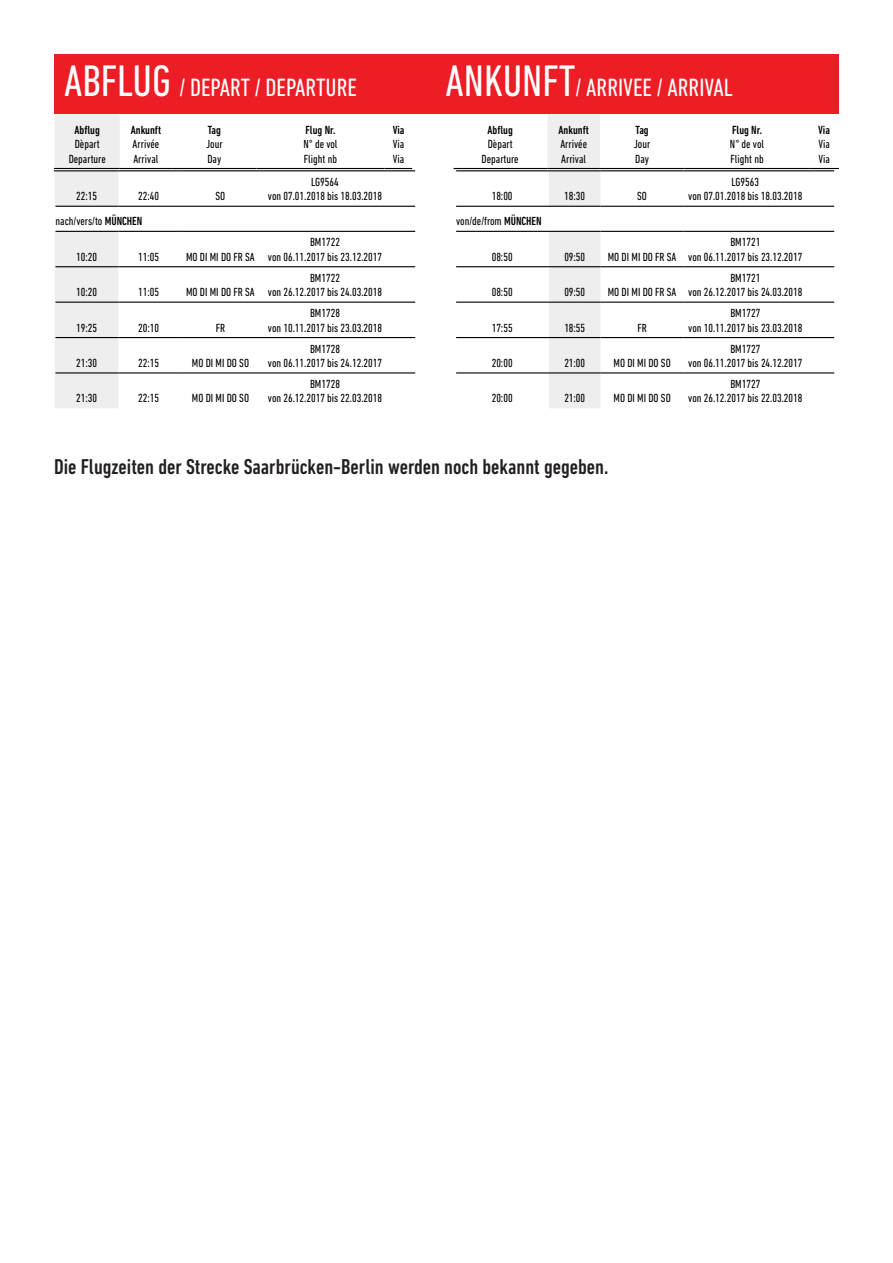
<style>
.page{position:relative;width:893px;height:1263px;background:#fff}
.page>*{position:absolute;margin:0;border:0;box-sizing:border-box;transform-origin:0 0}
.t1{font:condensed 25.5px "DIN Next LT Pro";color:#fff}
.t2{font:500 condensed 21.9px "DIN Next LT Pro";color:#231f20}
.t3{font:condensed 12px/14.4px "DIN Next LT Pro";color:#000001;text-align:center}
.t4{font:500 condensed 12px "DIN Next LT Pro";color:#000001}
.s1{font-size:45px}
.s2{font-weight:500}
</style>
<div class="page">
<div style="left:54px;top:54px;width:785px;height:60px;background:#ec1d25"></div>
<hr style="left:54px;top:168px;width:66px;height:1px;background:#000001">
<hr style="left:600px;top:168px;width:84px;height:1px;background:#000001">
<hr style="left:684px;top:168px;width:126px;height:1px;background:#000001">
<svg style="left:55px;top:171px;width:546px;height:237px"></svg>
<hr style="left:56px;top:206px;width:63px;height:1px;background:#000001">
<hr style="left:119px;top:206px;width:60px;height:1px;background:#000001">
<hr style="left:179px;top:206px;width:83px;height:1px;background:#000001">
<hr style="left:262px;top:206px;width:126px;height:1px;background:#000001">
<svg style="left:388px;top:206px;width:27px;height:1px"></svg>
<hr style="left:456px;top:206px;width:93px;height:1px;background:#000001">
<hr style="left:549px;top:206px;width:52px;height:1px;background:#000001">
<hr style="left:601px;top:206px;width:83px;height:1px;background:#000001">
<hr style="left:684px;top:206px;width:123px;height:1px;background:#000001">
<svg style="left:807px;top:206px;width:27px;height:1px"></svg>
<hr style="left:56px;top:231px;width:63px;height:1px;background:#000001">
<hr style="left:119px;top:231px;width:60px;height:1px;background:#000001">
<hr style="left:179px;top:231px;width:83px;height:1px;background:#000001">
<hr style="left:262px;top:231px;width:126px;height:1px;background:#000001">
<svg style="left:388px;top:231px;width:27px;height:1px"></svg>
<hr style="left:456px;top:231px;width:93px;height:1px;background:#000001">
<hr style="left:549px;top:231px;width:52px;height:1px;background:#000001">
<hr style="left:601px;top:231px;width:83px;height:1px;background:#000001">
<hr style="left:684px;top:231px;width:123px;height:1px;background:#000001">
<svg style="left:807px;top:231px;width:27px;height:1px"></svg>
<hr style="left:54px;top:170px;width:65px;height:1px;background:#000001">
<svg style="left:55px;top:115px;width:545px;height:56px"></svg>
<hr style="left:456px;top:170px;width:93px;height:1px;background:#000001">
<hr style="left:549px;top:170px;width:52px;height:1px;background:#000001">
<hr style="left:601px;top:170px;width:83px;height:1px;background:#000001">
<hr style="left:684px;top:170px;width:123px;height:1px;background:#000001">
<svg style="left:807px;top:168px;width:32px;height:3px"></svg>
<hr style="left:56px;top:266px;width:63px;height:1px;background:#000001">
<hr style="left:119px;top:266px;width:60px;height:1px;background:#000001">
<hr style="left:179px;top:266px;width:83px;height:1px;background:#000001">
<hr style="left:262px;top:266px;width:126px;height:1px;background:#000001">
<svg style="left:388px;top:266px;width:27px;height:1px"></svg>
<hr style="left:456px;top:266px;width:93px;height:1px;background:#000001">
<hr style="left:549px;top:266px;width:52px;height:1px;background:#000001">
<hr style="left:601px;top:266px;width:83px;height:1px;background:#000001">
<hr style="left:684px;top:266px;width:123px;height:1px;background:#000001">
<svg style="left:807px;top:266px;width:27px;height:1px"></svg>
<hr style="left:56px;top:302px;width:63px;height:1px;background:#000001">
<hr style="left:119px;top:302px;width:60px;height:1px;background:#000001">
<hr style="left:179px;top:302px;width:83px;height:1px;background:#000001">
<hr style="left:262px;top:302px;width:126px;height:1px;background:#000001">
<svg style="left:388px;top:302px;width:27px;height:1px"></svg>
<hr style="left:456px;top:302px;width:93px;height:1px;background:#000001">
<hr style="left:549px;top:302px;width:52px;height:1px;background:#000001">
<hr style="left:601px;top:302px;width:83px;height:1px;background:#000001">
<hr style="left:684px;top:302px;width:123px;height:1px;background:#000001">
<svg style="left:807px;top:302px;width:27px;height:1px"></svg>
<hr style="left:56px;top:337px;width:63px;height:1px;background:#000001">
<hr style="left:119px;top:337px;width:60px;height:1px;background:#000001">
<hr style="left:179px;top:337px;width:83px;height:1px;background:#000001">
<hr style="left:262px;top:337px;width:126px;height:1px;background:#000001">
<svg style="left:388px;top:337px;width:27px;height:1px"></svg>
<hr style="left:456px;top:337px;width:93px;height:1px;background:#000001">
<hr style="left:549px;top:337px;width:52px;height:1px;background:#000001">
<hr style="left:601px;top:337px;width:83px;height:1px;background:#000001">
<hr style="left:684px;top:337px;width:123px;height:1px;background:#000001">
<svg style="left:807px;top:337px;width:27px;height:1px"></svg>
<hr style="left:456px;top:372px;width:93px;height:1px;background:#000001">
<hr style="left:549px;top:372px;width:52px;height:1px;background:#000001">
<hr style="left:601px;top:372px;width:83px;height:1px;background:#000001">
<hr style="left:684px;top:372px;width:123px;height:1px;background:#000001">
<svg style="left:807px;top:372px;width:27px;height:1px"></svg>
<hr style="left:56px;top:372px;width:63px;height:1px;background:#000001">
<hr style="left:119px;top:372px;width:60px;height:1px;background:#000001">
<hr style="left:179px;top:372px;width:83px;height:1px;background:#000001">
<hr style="left:262px;top:372px;width:126px;height:1px;background:#000001">
<svg style="left:388px;top:372px;width:27px;height:1px"></svg>
<h1 class="t1" style="left:64px;top:73px;width:294px"><span class="s1">ABFLUG</span> / DEPART / DEPARTURE</h1>
<h1 class="t1" style="left:445px;top:73px;width:289px"><span class="s1">ANKUNFT</span>/ ARRIVEE / ARRIVAL</h1>
<p class="t4" style="left:75px;top:123px;width:27px">Abflug</p>
<p class="t3" style="left:69px;top:137px;width:39px">Dèpart<br>Departure</p>
<p class="t4" style="left:131px;top:123px;width:32px">Ankunft</p>
<p class="t3" style="left:133px;top:137px;width:28px;text-align:left">Arrivée<br>Arrival</p>
<p class="t4" style="left:208px;top:123px;width:15px">Tag</p>
<p class="t3" style="left:206px;top:137px;width:18px;text-align:left">Jour<br>Day</p>
<p class="t4" style="left:305px;top:123px;width:32px">Flug Nr.</p>
<p class="t3" style="left:303px;top:137px;width:36px;text-align:left">N° de vol<br>Flight nb</p>
<p class="t4" style="left:393px;top:123px;width:13px">Via</p>
<p class="t3" style="left:393px;top:137px;width:13px;text-align:left">Via<br>Via</p>
<p class="t4" style="left:487px;top:123px;width:27px">Abflug</p>
<p class="t3" style="left:482px;top:137px;width:39px">Dèpart<br>Departure</p>
<p class="t4" style="left:559px;top:123px;width:32px">Ankunft</p>
<p class="t3" style="left:560px;top:137px;width:28px;text-align:left">Arrivée<br>Arrival</p>
<p class="t4" style="left:636px;top:123px;width:15px">Tag</p>
<p class="t3" style="left:634px;top:137px;width:18px;text-align:left">Jour<br>Day</p>
<p class="t4" style="left:732px;top:123px;width:32px">Flug Nr.</p>
<p class="t3" style="left:730px;top:137px;width:36px;text-align:left">N° de vol<br>Flight nb</p>
<p class="t3" style="left:76px;top:189px;width:22px">22:15</p>
<p class="t3" style="left:138px;top:189px;width:22px">22:40</p>
<p class="t3" style="left:216px;top:189px;width:11px">SO</p>
<p class="t3" style="left:268px;top:174px;width:116px">LG9564<br>von 07.01.2018 bis 18.03.2018</p>
<p class="t3" style="left:492px;top:189px;width:22px">18:00</p>
<p class="t3" style="left:564px;top:189px;width:22px">18:30</p>
<p class="t3" style="left:637px;top:189px;width:11px">SO</p>
<p class="t3" style="left:56px;top:214px;width:88px">nach/vers/to <span class="s2">MÜNCHEN</span></p>
<p class="t3" style="left:456px;top:214px;width:87px">von/de/from <span class="s2">MÜNCHEN</span></p>
<p class="t3" style="left:76px;top:249px;width:22px">10:20</p>
<p class="t3" style="left:138px;top:249px;width:22px">11:05</p>
<p class="t3" style="left:186px;top:249px;width:70px">MO DI MI DO FR SA</p>
<p class="t3" style="left:268px;top:235px;width:116px">BM1722<br>von 06.11.2017 bis 23.12.2017</p>
<p class="t3" style="left:492px;top:249px;width:22px">08:50</p>
<p class="t3" style="left:564px;top:249px;width:22px">09:50</p>
<p class="t3" style="left:608px;top:249px;width:70px">MO DI MI DO FR SA</p>
<p class="t3" style="left:76px;top:285px;width:22px">10:20</p>
<p class="t3" style="left:138px;top:285px;width:22px">11:05</p>
<p class="t3" style="left:186px;top:285px;width:70px">MO DI MI DO FR SA</p>
<p class="t3" style="left:268px;top:270px;width:116px">BM1722<br>von 26.12.2017 bis 24.03.2018</p>
<p class="t3" style="left:492px;top:285px;width:22px">08:50</p>
<p class="t3" style="left:564px;top:285px;width:22px">09:50</p>
<p class="t3" style="left:608px;top:285px;width:70px">MO DI MI DO FR SA</p>
<p class="t3" style="left:76px;top:320px;width:22px">19:25</p>
<p class="t3" style="left:138px;top:320px;width:22px">20:10</p>
<p class="t3" style="left:216px;top:320px;width:11px">FR</p>
<p class="t3" style="left:268px;top:306px;width:116px">BM1728<br>von 10.11.2017 bis 23.03.2018</p>
<p class="t3" style="left:492px;top:320px;width:22px">17:55</p>
<p class="t3" style="left:564px;top:320px;width:22px">18:55</p>
<p class="t3" style="left:637px;top:320px;width:11px">FR</p>
<p class="t3" style="left:76px;top:356px;width:22px">21:30</p>
<p class="t3" style="left:138px;top:356px;width:22px">22:15</p>
<p class="t3" style="left:192px;top:356px;width:59px">MO DI MI DO SO</p>
<p class="t3" style="left:268px;top:341px;width:116px">BM1728<br>von 06.11.2017 bis 24.12.2017</p>
<p class="t3" style="left:492px;top:356px;width:22px">20:00</p>
<p class="t3" style="left:564px;top:356px;width:22px">21:00</p>
<p class="t3" style="left:613px;top:356px;width:59px">MO DI MI DO SO</p>
<p class="t3" style="left:76px;top:391px;width:22px">21:30</p>
<p class="t3" style="left:138px;top:391px;width:22px">22:15</p>
<p class="t3" style="left:192px;top:391px;width:59px">MO DI MI DO SO</p>
<p class="t3" style="left:268px;top:377px;width:116px">BM1728<br>von 26.12.2017 bis 22.03.2018</p>
<p class="t3" style="left:492px;top:391px;width:22px">20:00</p>
<p class="t3" style="left:564px;top:391px;width:22px">21:00</p>
<p class="t3" style="left:613px;top:391px;width:59px">MO DI MI DO SO</p>
<p class="t3" style="left:688px;top:174px;width:116px">LG9563<br>von 07.01.2018 bis 18.03.2018</p>
<p class="t3" style="left:688px;top:235px;width:116px">BM1721<br>von 06.11.2017 bis 23.12.2017</p>
<p class="t3" style="left:688px;top:270px;width:116px">BM1721<br>von 26.12.2017 bis 24.03.2018</p>
<p class="t3" style="left:688px;top:306px;width:116px">BM1727<br>von 10.11.2017 bis 23.03.2018</p>
<p class="t3" style="left:688px;top:341px;width:116px">BM1727<br>von 06.11.2017 bis 24.12.2017</p>
<p class="t3" style="left:688px;top:377px;width:116px">BM1727<br>von 26.12.2017 bis 22.03.2018</p>
<p class="t4" style="left:818px;top:123px;width:13px">Via</p>
<p class="t3" style="left:818px;top:137px;width:13px;text-align:left">Via<br>Via</p>
<h2 class="t2" style="left:54px;top:454px;width:556px">Die Flugzeiten der Strecke Saarbrücken-Berlin werden noch bekannt gegeben.</h2>
</div>
